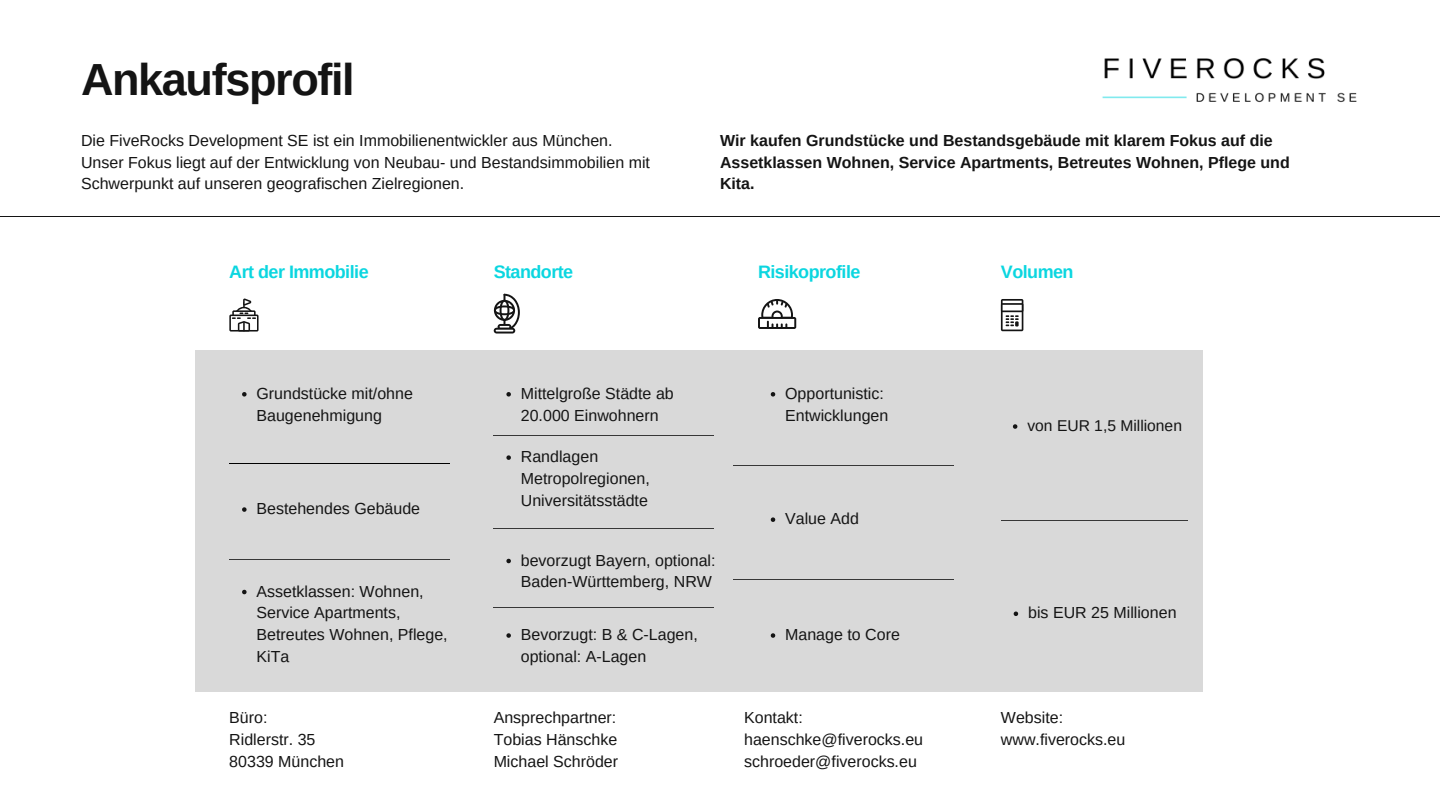
<style>
.page{position:relative;width:1440px;height:810px;background:#fff}
.page>*{position:absolute;margin:0;border:0;box-sizing:border-box;transform-origin:0 0}
.t1{font:700 45px "Arimo";letter-spacing:-.03em;color:#141414}
.t2{font:700 18px "Arimo";letter-spacing:-.03em;color:#0bd6e0}
.t3{font:16px/21.8px "Arimo";color:#141414}
.t4{font:700 16px/21.8px "Arimo";color:#141414}
.t5{font:15.6px "Arimo";color:#141414}
</style>
<div class="page">
<hr style="left:0;top:216px;width:1440px;height:1px;background:#141414">
<svg style="left:229px;top:299px;width:30px;height:33px"></svg>
<svg style="left:494px;top:294px;width:26px;height:40px"></svg>
<svg style="left:758px;top:299px;width:38px;height:30px"></svg>
<svg style="left:1001px;top:299px;width:22px;height:32px"></svg>
<div style="left:195px;top:350px;width:1007px;height:341px;background:#d9d9d9"></div>
<hr style="left:1001px;top:520px;width:187px;height:1px;background:#000">
<hr style="left:229px;top:463px;width:221px;height:1px;background:#000">
<hr style="left:229px;top:559px;width:221px;height:1px;background:#000">
<hr style="left:494px;top:435px;width:220px;height:1px;background:#000">
<hr style="left:494px;top:607px;width:220px;height:1px;background:#000">
<hr style="left:494px;top:528px;width:220px;height:1px;background:#000">
<hr style="left:734px;top:465px;width:220px;height:1px;background:#000">
<hr style="left:734px;top:579px;width:220px;height:1px;background:#000">
<img style="left:1102px;top:58px;width:255px;height:45px">
<svg style="left:242px;top:392px;width:5px;height:5px"></svg>
<svg style="left:242px;top:507px;width:5px;height:5px"></svg>
<svg style="left:242px;top:590px;width:5px;height:4px"></svg>
<svg style="left:506px;top:392px;width:5px;height:5px"></svg>
<svg style="left:506px;top:455px;width:5px;height:5px"></svg>
<svg style="left:506px;top:633px;width:5px;height:5px"></svg>
<svg style="left:771px;top:392px;width:4px;height:5px"></svg>
<svg style="left:771px;top:517px;width:4px;height:5px"></svg>
<svg style="left:771px;top:633px;width:4px;height:5px"></svg>
<svg style="left:1013px;top:424px;width:4px;height:5px"></svg>
<svg style="left:1014px;top:612px;width:4px;height:4px"></svg>
<svg style="left:506px;top:559px;width:5px;height:4px"></svg>
<p class="t1" style="left:81px;top:54px;width:275px">Ankaufsprofil</p>
<p class="t3" style="left:81px;top:129px;width:571px">Die FiveRocks Development SE ist ein Immobilienentwickler aus München.<br>Unser Fokus liegt auf der Entwicklung von Neubau- und Bestandsimmobilien mit<br>Schwerpunkt auf unseren geografischen Zielregionen.</p>
<p class="t4" style="left:720px;top:129px;width:571px">Wir kaufen Grundstücke und Bestandsgebäude mit klarem Fokus auf die<br>Assetklassen Wohnen, Service Apartments, Betreutes Wohnen, Pflege und<br>Kita.</p>
<p class="t2" style="left:229px;top:261px;width:141px">Art der Immobilie</p>
<p class="t2" style="left:758px;top:261px;width:104px">Risikoprofile</p>
<p class="t2" style="left:1001px;top:261px;width:74px">Volumen</p>
<p class="t2" style="left:494px;top:261px;width:81px">Standorte</p>
<p class="t3" style="left:257px;top:382px;width:158px">Grundstücke mit/ohne<br>Baugenehmigung</p>
<p class="t3" style="left:257px;top:498px;width:165px">Bestehendes Gebäude</p>
<p class="t3" style="left:257px;top:580px;width:193px">Assetklassen: Wohnen,<br>Service Apartments,<br>Betreutes Wohnen, Pflege,<br>KiTa</p>
<p class="t3" style="left:229px;top:707px;width:40px">Büro:</p>
<p class="t3" style="left:229px;top:728px;width:88px">Ridlerstr. 35</p>
<p class="t3" style="left:229px;top:750px;width:116px">80339 München</p>
<p class="t3" style="left:521px;top:382px;width:154px">Mittelgroße Städte ab<br>20.000 Einwohnern</p>
<p class="t3" style="left:521px;top:446px;width:130px">Randlagen<br>Metropolregionen,<br>Universitätsstädte</p>
<p class="t3" style="left:521px;top:549px;width:196px">bevorzugt Bayern, optional:<br>Baden-Württemberg, NRW</p>
<p class="t3" style="left:521px;top:624px;width:178px">Bevorzugt: B &amp; C-Lagen, optional: A-Lagen</p>
<p class="t3" style="left:494px;top:707px;width:124px">Ansprechpartner:</p>
<p class="t3" style="left:494px;top:728px;width:125px">Tobias Hänschke</p>
<p class="t3" style="left:494px;top:750px;width:126px">Michael Schröder</p>
<p class="t3" style="left:785px;top:382px;width:105px">Opportunistic:<br>Entwicklungen</p>
<p class="t3" style="left:785px;top:508px;width:75px">Value Add</p>
<p class="t3" style="left:785px;top:624px;width:116px">Manage to Core</p>
<p class="t3" style="left:744px;top:707px;width:60px">Kontakt:</p>
<p class="t3" style="left:744px;top:728px;width:180px">haenschke@fiverocks.eu</p>
<p class="t3" style="left:744px;top:750px;width:174px">schroeder@fiverocks.eu</p>
<p class="t5" style="left:1027px;top:417px;width:156px">von EUR 1,5 Millionen</p>
<p class="t3" style="left:1028px;top:602px;width:150px">bis EUR 25 Millionen</p>
<p class="t3" style="left:1001px;top:707px;width:64px">Website:</p>
<p class="t3" style="left:1001px;top:728px;width:126px">www.fiverocks.eu</p>
</div>
